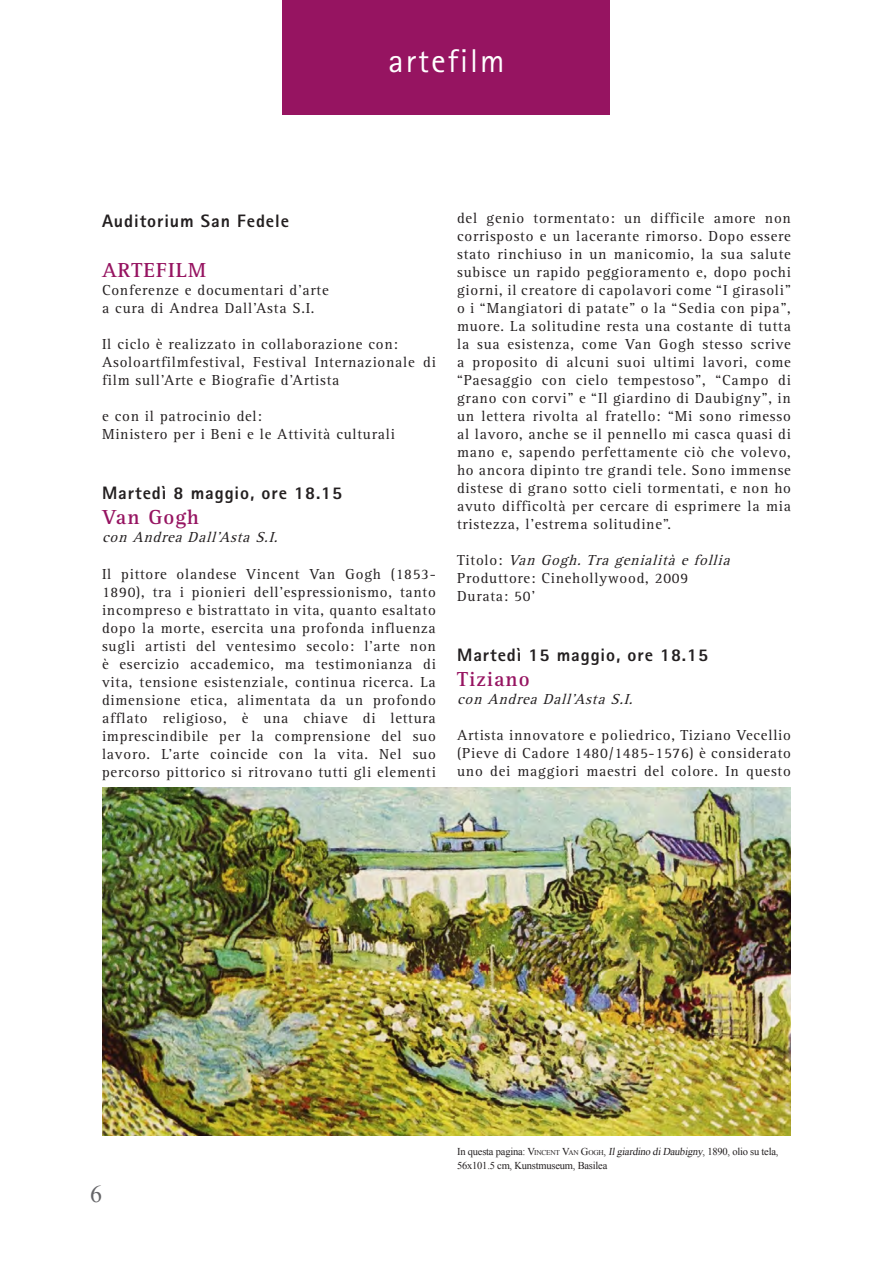
<style>
.page{position:relative;width:893px;height:1263px;background:#fff}
.page>*{position:absolute;margin:0;border:0;box-sizing:border-box;transform-origin:0 0}
.t1{font:33px "Agfa Rotis Sans Serif";letter-spacing:.06em;color:#fff}
.titolobox{font:24px "Times New Roman";color:#656568}
.Testo{font:700 21px "Agfa Rotis Serif";letter-spacing:.05em;color:#961461}
.Data_e_ora{font:800 18px "Agfa Rotis Sans Serif";letter-spacing:.05em;color:#231f20}
.Testo-2{font:15px/18px "Agfa Rotis Serif";letter-spacing:.05em;color:#231f20;text-align:justify}
.Testo-3{font:italic 15px "Agfa Rotis Serif";color:#231f20}
.titolobox-2{font:10.5px/13.5px "Times New Roman";letter-spacing:-.02em;color:#231f20}
.s1{font-style:normal}
.s2{font-style:inherit}
.s3{font-size:7.35px}
.s4{font-style:italic}
</style>
<div class="page">
<div style="left:283px;top:0;width:327px;height:115px;background:#961461"></div>
<img style="left:102px;top:787px;width:689px;height:348px">
<p class="t1" style="left:388px;top:42px;width:117px">artefilm</p>
<p class="Data_e_ora" style="left:102px;top:209px;width:188px">Auditorium San Fedele</p>
<p class="Testo" style="left:102px;top:258px;width:105px">ARTEFILM</p>
<p class="Testo-2" style="left:102px;top:282px;width:228px">Conferenze e documentari d’arte</p>
<p class="Testo-2" style="left:102px;top:300px;width:214px">a cura di Andrea Dall’Asta S.I.</p>
<p class="Testo-2" style="left:102px;top:336px;width:297px">Il ciclo è realizzato in collaborazione con:</p>
<p class="Testo-2" style="left:102px;top:354px;width:335px">Asoloartfilmfestival, Festival Internazionale di film sull’Arte e Biografie d’Artista</p>
<p class="Testo-2" style="left:102px;top:408px;width:161px">e con il patrocinio del:</p>
<p class="Testo-2" style="left:102px;top:426px;width:294px">Ministero per i Beni e le Attività culturali</p>
<p class="Data_e_ora" style="left:102px;top:482px;width:242px">Martedì 8 maggio, ore 18.15</p>
<p class="Testo" style="left:102px;top:505px;width:98px">Van Gogh</p>
<p class="Testo-3" style="left:102px;top:529px;width:182px">con Andrea Dall’Asta S.I.</p>
<p class="Testo-2" style="left:102px;top:565px;width:335px">Il pittore olandese Vincent Van Gogh (1853- 1890), tra i pionieri dell’espressionismo, tanto incompreso e bistrattato in vita, quanto esaltato dopo la morte, esercita una profonda influenza sugli artisti del ventesimo secolo: l’arte non è esercizio accademico, ma testimonianza di vita, tensione esistenziale, continua ricerca. La dimensione etica, alimentata da un profondo afflato religioso, è una chiave di lettura imprescindibile per la comprensione del suo lavoro. L’arte coincide con la vita. Nel suo percorso pittorico si ritrovano tutti gli elementi</p>
<p class="Testo-2" style="left:457px;top:210px;width:335px">del genio tormentato: un difficile amore non corrisposto e un lacerante rimorso. Dopo essere stato rinchiuso in un manicomio, la sua salute subisce un rapido peggioramento e, dopo pochi giorni, il creatore di capolavori come “I girasoli” o i “Mangiatori di patate” o la “Sedia con pipa”, muore. La solitudine resta una costante di tutta la sua esistenza, come Van Gogh stesso scrive a proposito di alcuni suoi ultimi lavori, come “Paesaggio con cielo tempestoso”, “Campo di grano con corvi” e “Il giardino di Daubigny”, in un lettera rivolta al fratello: “Mi sono rimesso al lavoro, anche se il pennello mi casca quasi di mano e, sapendo perfettamente ciò che volevo, ho ancora dipinto tre grandi tele. Sono immense distese di grano sotto cieli tormentati, e non ho avuto difficoltà per cercare di esprimere la mia tristezza, l’estrema solitudine”.</p>
<p class="Testo-3" style="left:457px;top:552px;width:279px"><span class="s1">T i t o l o :</span> Van Gogh. Tra genialità e follia</p>
<p class="Testo-2" style="left:457px;top:570px;width:233px">Produttore: Cinehollywood, 2009</p>
<p class="Testo-2" style="left:457px;top:588px;width:79px">Durata: 50’</p>
<p class="Data_e_ora" style="left:457px;top:644px;width:252px">Martedì 15 maggio, ore 18.15</p>
<p class="Testo" style="left:457px;top:667px;width:74px">Tiziano</p>
<p class="Testo-3" style="left:457px;top:691px;width:182px">con Andrea Dall’Asta S.I.</p>
<p class="Testo-2" style="left:457px;top:727px;width:335px">Artista innovatore e poliedrico, Tiziano Vecellio (Pieve di Cadore 1480/1485-1576) è considerato uno dei maggiori maestri del colore. In questo</p>
<p class="titolobox" style="left:90px;top:1177px;width:13px">6</p>
<p class="titolobox-2" style="left:457px;top:1145px;width:323px">In questa pagina: <span class="s2">V</span><span class="s3">INCENT</span> <span class="s2">V</span><span class="s3">AN</span> <span class="s2">G</span><span class="s3">OGH</span>, <span class="s4">Ilgiardino diDaubigny</span>, 1890, olio su tela,<br>56x101.5 cm, Kunstmuseum, Basilea</p>
</div>
